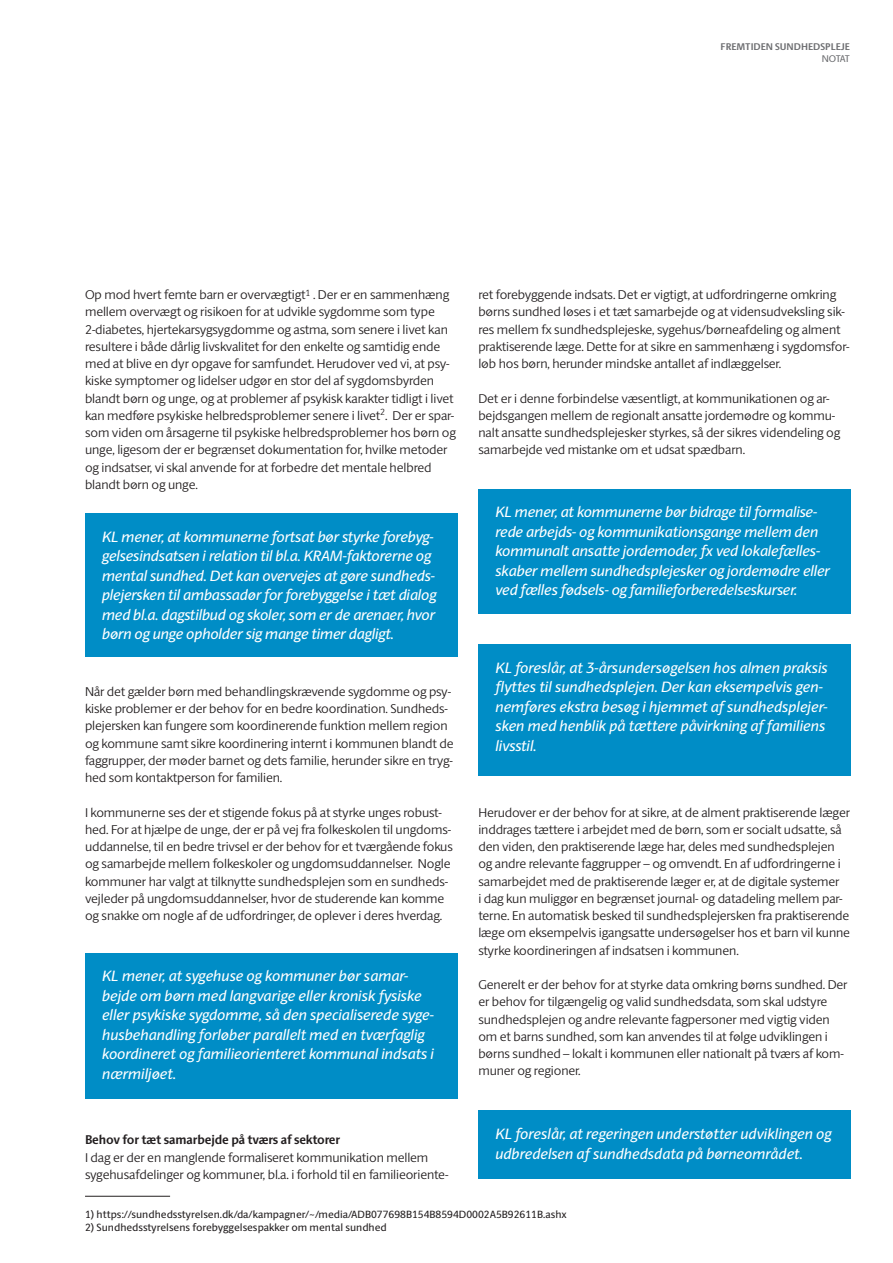
<style>
.page{position:relative;width:893px;height:1263px;background:#fff}
.page>*{position:absolute;margin:0;border:0;box-sizing:border-box;transform-origin:0 0}
.Brødtekst_-_SERIF{font:italic 15px/19.5px "ID Sans";letter-spacing:-.01em;color:#fff}
.Brødtekst_-_SERIF-2{font:300 12.75px/17.2px "ID Sans";letter-spacing:-.01em;color:#231f20}
.Brødtekst_-_SERIF-3{font:700 12.75px "ID Sans";letter-spacing:-.01em;color:#231f20}
.Brødtekst_-_SERIF-4{font:10.5px "ID Sans";color:#231f20}
.Klummetitel_HØJRE{font:700 9.75px "ID Sans";color:#6c6d70}
.Klummetitel_HØJRE-2{font:9.75px "ID Sans";letter-spacing:-.075em;color:#6c6d70}
</style>
<div class="page">
<div style="left:85px;top:953px;width:372px;height:146px;background:#008dc6"></div>
<div style="left:85px;top:513px;width:372px;height:144px;background:#008dc6"></div>
<div style="left:478px;top:489px;width:372px;height:124px;background:#008dc6"></div>
<div style="left:478px;top:644px;width:372px;height:131px;background:#008dc6"></div>
<div style="left:478px;top:1111px;width:372px;height:68px;background:#008dc6"></div>
<hr style="left:85px;top:1196px;width:85px;height:1px;background:#231f20">
<p class="Klummetitel_HØJRE" style="left:721px;top:41px;width:131px">FREMTIDEN SUNDHEDSPLEJE</p>
<p class="Klummetitel_HØJRE-2" style="left:822px;top:53px;width:30px">NOTAT</p>
<p class="Brødtekst_-_SERIF-2" style="left:85px;top:286px;width:373px">Op mod hvert femte barn er overvægtigt<sup>1</sup> . Der er en sammenhæng mellem overvægt og risikoen for at udvikle sygdomme som type 2-diabetes, hjertekarsygsygdomme og astma, som senere i livet kan resultere i både dårlig livskvalitet for den enkelte og samtidig ende med at blive en dyr opgave for samfundet. Herudover ved vi, at psy&shy;kiske symptomer og lidelser udgør en stor del af sygdomsbyrden blandt børn og unge, og at problemer af psykisk karakter tidligt i livet kan medføre psykiske helbredsproblemer senere i livet<sup>2</sup>. Der er spar&shy;som viden om årsagerne til psykiske helbredsproblemer hos børn og unge, ligesom der er begrænset dokumentation for, hvilke metoder og indsatser, vi skal anvende for at forbedre det mentale helbred blandt børn og unge.</p>
<p class="Brødtekst_-_SERIF" style="left:102px;top:527px;width:336px">KL mener, at kommunerne fortsat bør styrke forebyg&shy;gelsesindsatsen i relation til bl.a. KRAM-faktorerne og mental sundhed. Det kan overvejes at gøre sundheds&shy;plejersken til ambassadør for forebyggelse i tæt dialog med bl.a. dagstilbud og skoler, som er de arenaer, hvor børn og unge opholder sig mange timer dagligt.</p>
<p class="Brødtekst_-_SERIF-2" style="left:85px;top:683px;width:370px">Når det gælder børn med behandlingskrævende sygdomme og psy&shy;kiske problemer er der behov for en bedre koordination. Sundheds&shy;plejersken kan fungere som koordinerende funktion mellem region og kommune samt sikre koordinering internt i kommunen blandt de faggrupper, der møder barnet og dets familie, herunder sikre en tryg&shy;hed som kontaktperson for familien.</p>
<p class="Brødtekst_-_SERIF-2" style="left:85px;top:803px;width:369px">I kommunerne ses der et stigende fokus på at styrke unges robust&shy;hed. For at hjælpe de unge, der er på vej fra folkeskolen til ungdoms&shy;uddannelse, til en bedre trivsel er der behov for et tværgående fokus og samarbejde mellem folkeskoler og ungdomsuddannelser. Nogle kommuner har valgt at tilknytte sundhedsplejen som en sundheds&shy;vejleder på ungdomsuddannelser, hvor de studerende kan komme og snakke om nogle af de udfordringer, de oplever i deres hverdag.</p>
<p class="Brødtekst_-_SERIF" style="left:102px;top:966px;width:334px">KL mener, at sygehuse og kommuner bør samar&shy;bejde om børn med langvarige eller kronisk fysiske eller psykiske sygdomme, så den specialiserede syge&shy;husbehandling forløber parallelt med en tværfaglig koordineret og familieorienteret kommunal indsats i nærmiljøet.</p>
<p class="Brødtekst_-_SERIF-3" style="left:85px;top:1132px;width:257px">Behov for tæt samarbejde på tværs af sektorer</p>
<p class="Brødtekst_-_SERIF-2" style="left:85px;top:1148px;width:365px">I dag er der en manglende formaliseret kommunikation mellem sygehusafdelinger og kommuner, bl.a. i forhold til en familieoriente-</p>
<p class="Brødtekst_-_SERIF-2" style="left:478px;top:286px;width:373px">ret forebyggende indsats. Det er vigtigt, at udfordringerne omkring børns sundhed løses i et tæt samarbejde og at vidensudveksling sik&shy;res mellem fx sundhedsplejeske, sygehus/børneafdeling og alment praktiserende læge. Dette for at sikre en sammenhæng i sygdomsfor&shy;løb hos børn, herunder mindske antallet af indlæggelser.</p>
<p class="Brødtekst_-_SERIF-2" style="left:478px;top:389px;width:363px">Det er i denne forbindelse væsentligt, at kommunikationen og ar&shy;bejdsgangen mellem de regionalt ansatte jordemødre og kommu&shy;nalt ansatte sundhedsplejesker styrkes, så der sikres videndeling og samarbejde ved mistanke om et udsat spædbarn.</p>
<p class="Brødtekst_-_SERIF" style="left:495px;top:502px;width:336px">KL mener, at kommunerne bør bidrage til formalise&shy;rede arbejds- og kommunikationsgange mellem den kommunalt ansatte jordemoder, fx ved lokalefælles&shy;skaber mellem sundhedsplejesker og jordemødre eller ved fælles fødsels- og familieforberedelseskurser.</p>
<p class="Brødtekst_-_SERIF" style="left:495px;top:658px;width:334px">KL foreslår, at 3-årsundersøgelsen hos almen praksis flyttes til sundhedsplejen. Der kan eksempelvis gen&shy;nemføres ekstra besøg i hjemmet af sundhedsplejer&shy;sken med henblik på tættere påvirkning af familiens livsstil.</p>
<p class="Brødtekst_-_SERIF-2" style="left:478px;top:803px;width:373px">Herudover er der behov for at sikre, at de alment praktiserende læger inddrages tættere i arbejdet med de børn, som er socialt udsatte, så den viden, den praktiserende læge har, deles med sundhedsplejen og andre relevante faggrupper – og omvendt. En af udfordringerne i samarbejdet med de praktiserende læger er, at de digitale systemer<br>i dag kun muliggør en begrænset journal- og datadeling mellem par&shy;terne. En automatisk besked til sundhedsplejersken fra praktiserende læge om eksempelvis igangsatte undersøgelser hos et barn vil kunne styrke koordineringen af indsatsen i kommunen.</p>
<p class="Brødtekst_-_SERIF-2" style="left:478px;top:976px;width:371px">Generelt er der behov for at styrke data omkring børns sundhed. Der er behov for tilgængelig og valid sundhedsdata, som skal udstyre sundhedsplejen og andre relevante fagpersoner med vigtig viden om et barns sundhed, som kan anvendes til at følge udviklingen i børns sundhed – lokalt i kommunen eller nationalt på tværs af kom&shy;muner og regioner.</p>
<p class="Brødtekst_-_SERIF" style="left:495px;top:1124px;width:338px">KL foreslår, at regeringen understøtter udviklingen og udbredelsen af sundhedsdata på børneområdet.</p>
<p class="Brødtekst_-_SERIF-4" style="left:85px;top:1208px;width:483px">1) https://sundhedsstyrelsen.dk/da/kampagner/~/media/ADB077698B154B8594D0002A5B92611B.ashx</p>
<p class="Brødtekst_-_SERIF-4" style="left:85px;top:1221px;width:303px">2) Sundhedsstyrelsens forebyggelsespakker om mental sundhed</p>
</div>
